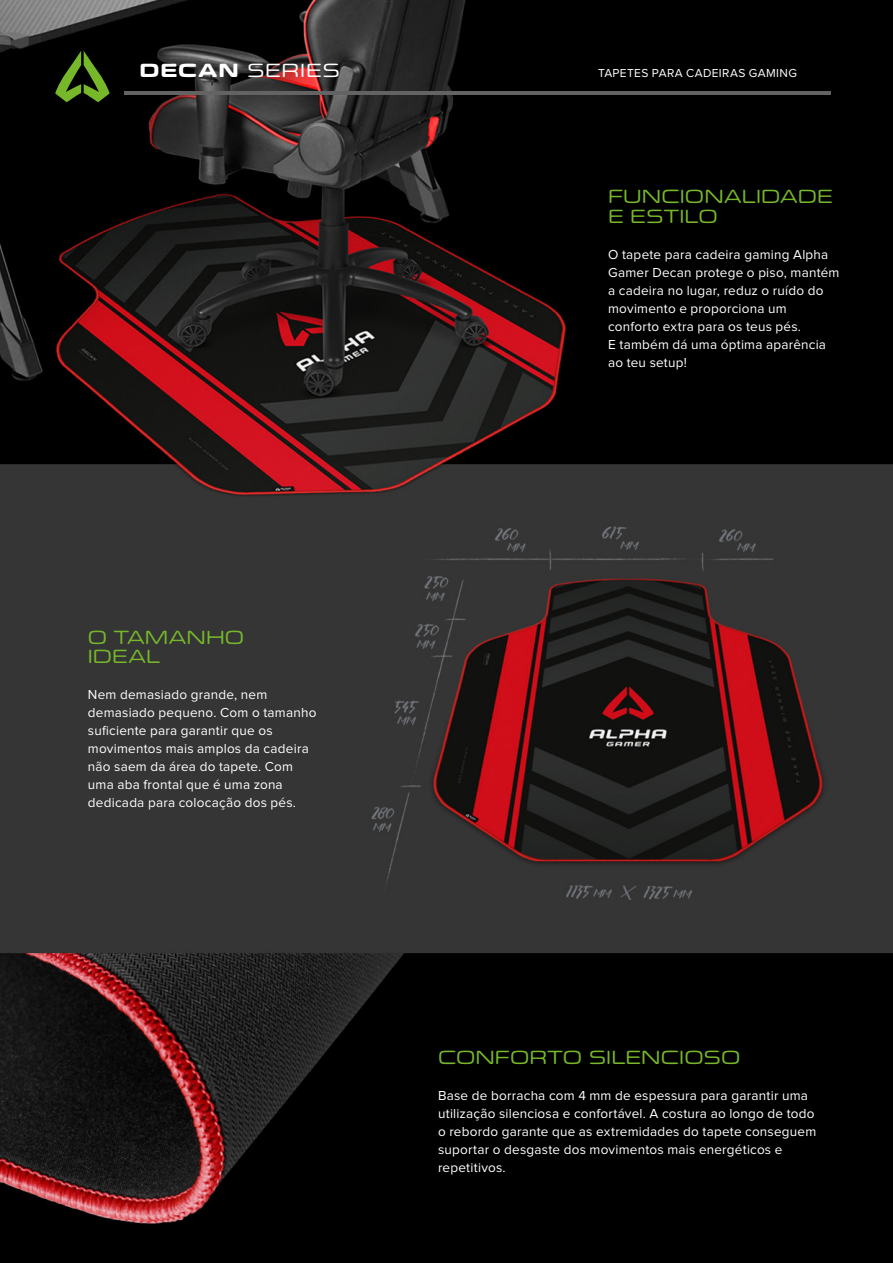
<style>
.page{position:relative;width:893px;height:1263px;background:#fff}
.page>*{position:absolute;margin:0;border:0;box-sizing:border-box;transform-origin:0 0}
.t1{font:19.5px/19.5px "Eurostile Candy LT Pro";letter-spacing:.005em;color:#76b82a}
.t2{font:19.5px "Eurostile Candy LT Pro";letter-spacing:.045em;color:#fff}
.t3{font:13.5px/18px "Proxima Nova";letter-spacing:.015em;color:#fff}
.t4{font:12px "Proxima Nova";letter-spacing:.035em;color:#fff}
.s1{font-weight:700}
</style>
<div class="page">
<img style="left:0;top:0;width:893px;height:1263px">
<hr style="left:125px;top:91px;width:706px;height:3px;background:#636363">
<svg style="left:55px;top:51px;width:55px;height:51px;background:#2e4810"></svg>
<h1 class="t2" style="left:140px;top:59px;width:202px"><span class="s1">DECAN</span> SERIES</h1>
<p class="t4" style="left:598px;top:67px;width:200px">TAPETES PARA CADEIRAS GAMING</p>
<h1 class="t1" style="left:88px;top:628px;width:158px">O TAMANHO<br>IDEAL</h1>
<p class="t3" style="left:88px;top:686px;width:230px">Nem demasiado grande, nem demasiado pequeno. Com o tamanho suficiente para garantir que os movimentos mais amplos da cadeira não saem da área do tapete. Com uma aba frontal que é uma zona dedicada para colocação dos pés.</p>
<h1 class="t1" style="left:608px;top:187px;width:226px">FUNCIONALIDADE<br>E ESTILO</h1>
<p class="t3" style="left:608px;top:246px;width:233px">O tapete para cadeira gaming Alpha<br>Gamer Decan protege o piso, mantém a cadeira no lugar, reduz o ruído do movimento e proporciona um conforto extra para os teus pés.<br>E também dá uma óptima aparência ao teu setup!</p>
<h1 class="t1" style="left:438px;top:1048px;width:304px">CONFORTO SILENCIOSO</h1>
<p class="t3" style="left:438px;top:1087px;width:380px">Base de borracha com 4 mm de espessura para garantir uma utilização silenciosa e confortável. A costura ao longo de todo o rebordo garante que as extremidades do tapete conseguem suportar o desgaste dos movimentos mais energéticos e repetitivos.</p>
</div>
